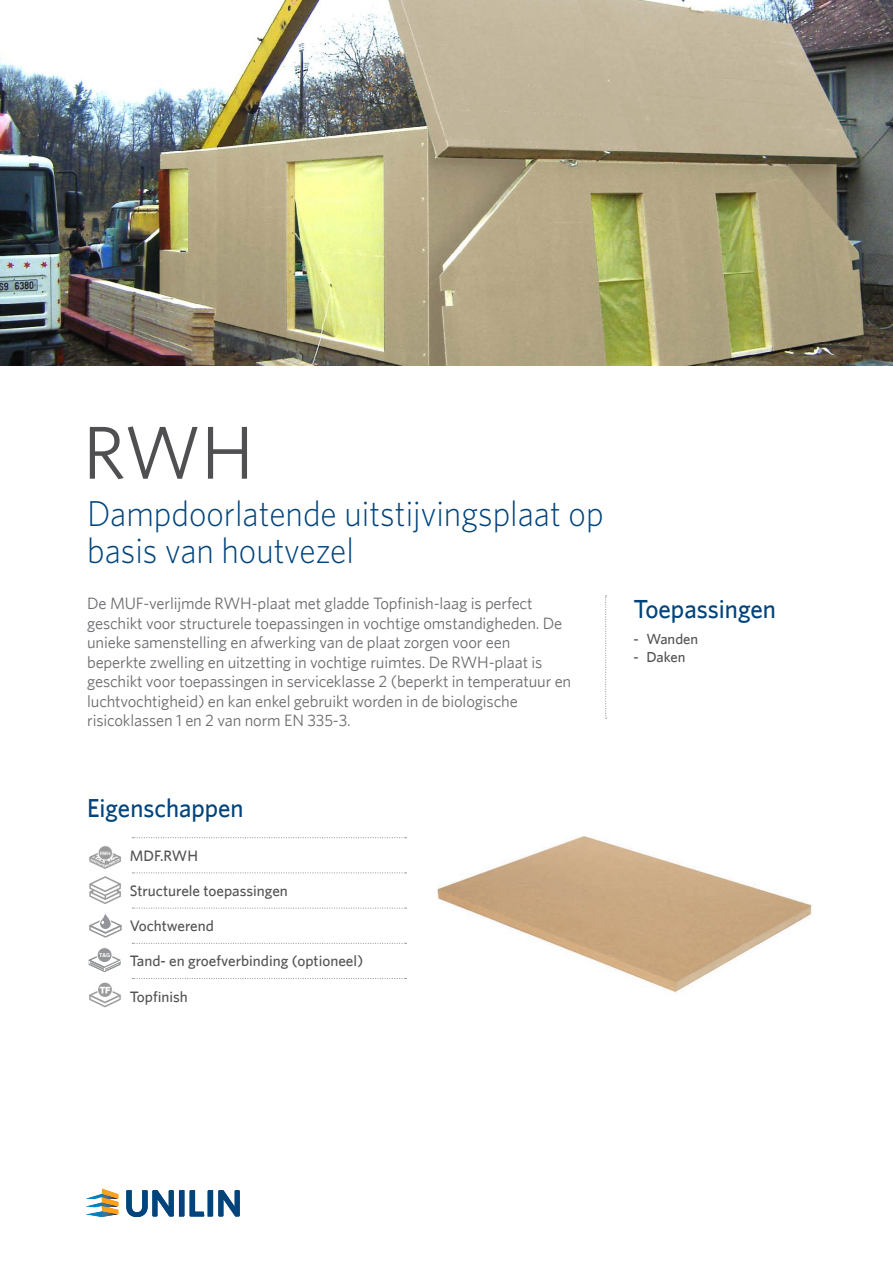
<style>
.page{position:relative;width:893px;height:1263px;background:#fff}
.page>*{position:absolute;margin:0;border:0;box-sizing:border-box;transform-origin:0 0}
.t1{font:75px "Whitney";color:#505052}
.t2{font:300 36px/37.5px "Whitney";color:#01437b;scale:.93 1}
.t3{font:500 26.25px "Whitney";color:#01437b;scale:.95 1}
.t4{font:500 26.1px "Whitney";color:#01437b;scale:.95 1}
.t5{font:16.5px/19.5px "Whitney";letter-spacing:-.01em;color:#6c6d70}
.t6{font:500 15.15px "Whitney";color:#535355}
.t7{font:500 14.55px "Whitney";color:#535355}
.t8{font:700 5.4px "Helvetica Neue";color:#fff}
</style>
<div class="page">
<svg style="left:126px;top:1190px;width:58px;height:27px"></svg>
<svg style="left:190px;top:1190px;width:50px;height:26px"></svg>
<svg style="left:86px;top:1188px;width:32px;height:29px"></svg>
<img style="left:0;top:0;width:893px;height:366px">
<svg style="left:605px;top:595px;width:2px;height:124px"></svg>
<img style="left:363px;top:836px;width:450px;height:157px">
<svg style="left:89px;top:914px;width:33px;height:24px"></svg>
<img style="left:89px;top:876px;width:32px;height:28px">
<img style="left:89px;top:846px;width:32px;height:23px">
<img style="left:89px;top:982px;width:32px;height:26px">
<svg style="left:97px;top:947px;width:15px;height:15px"></svg>
<div style="left:97px;top:947px;width:16px;height:16px;border:1px solid #fff;border-radius:50%"></div>
<svg style="left:88px;top:952px;width:33px;height:21px"></svg>
<svg style="left:132px;top:837px;width:275px;height:1px"></svg>
<svg style="left:132px;top:872px;width:275px;height:1px"></svg>
<svg style="left:132px;top:907px;width:275px;height:2px"></svg>
<svg style="left:132px;top:943px;width:275px;height:1px"></svg>
<svg style="left:132px;top:978px;width:275px;height:1px"></svg>
<h1 class="t1" style="left:83px;top:408px;width:173px">RWH</h1>
<h2 class="t2" style="left:87px;top:494px;width:557px">Dampdoorlatende uitstijvingsplaat op basis van houtvezel</h2>
<p class="t5" style="left:87px;top:593px;width:486px">De MUF-verlijmde RWH-plaat met gladde Topfinish-laag is perfect geschikt voor structurele toepassingen in vochtige omstandigheden. De unieke samenstelling en afwerking van de plaat zorgen voor een beperkte zwelling en uitzetting in vochtige ruimtes. De RWH-plaat is geschikt voor toepassingen in serviceklasse 2 (beperkt in temperatuur en luchtvochtigheid) en kan enkel gebruikt worden in de biologische risicoklassen 1 en 2 van norm EN 335-3.</p>
<h3 class="t4" style="left:87px;top:792px;width:166px">Eigenschappen</h3>
<p class="t6" style="left:130px;top:846px;width:70px">MDF.RWH</p>
<p class="t6" style="left:130px;top:881px;width:160px">Structurele toepassingen</p>
<p class="t6" style="left:130px;top:917px;width:86px">Vochtwerend</p>
<p class="t6" style="left:130px;top:952px;width:235px">Tand- en groefverbinding (optioneel)</p>
<p class="t6" style="left:130px;top:987px;width:60px">Topfinish</p>
<p class="t8" style="left:99px;top:950px;width:13px">T&amp;G</p>
<h3 class="t3" style="left:634px;top:593px;width:151px">Toepassingen</h3>
<p class="t7" style="left:634px;top:630px;width:66px">- Wanden</p>
<p class="t7" style="left:634px;top:648px;width:53px">- Daken</p>
</div>
